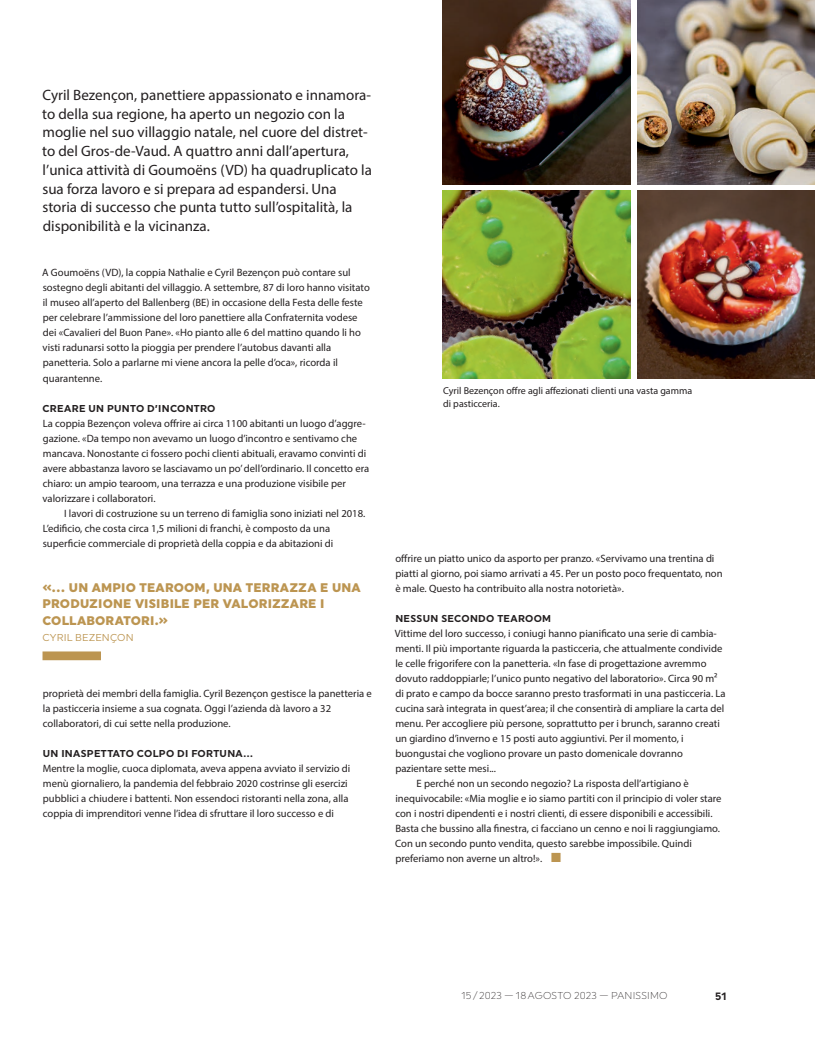
<style>
.page{position:relative;width:815px;height:1053px;background:#fff}
.page>*{position:absolute;margin:0;border:0;box-sizing:border-box;transform-origin:0 0}
.t1{font:15px/18.8px "Myriad Pro";color:#231f20}
.t2{font:900 12.5px/16.2px "Uniform";letter-spacing:.015em;color:#bc9551}
.t3{font:10.62px/15px "Myriad Pro";color:#231f20}
.t4{font:700 10.62px "Uniform";color:#231f20}
.t5{font:700 10px "Uniform";letter-spacing:.03em;color:#231f20}
.t6{font:10px/12.5px "Myriad Pro";color:#231f20}
.t7{font:300 10px "Uniform";letter-spacing:.015em;color:#231f20}
.t8{font:10px "Uniform";letter-spacing:.015em;color:#bc9551}
.s1{color:#bc9551}
</style>
<div class="page">
<img style="left:442px;top:0;width:188px;height:184px">
<img style="left:638px;top:190px;width:177px;height:188px">
<img style="left:442px;top:190px;width:188px;height:188px">
<img style="left:638px;top:0;width:177px;height:184px">
<div style="left:43px;top:651px;width:58px;height:9px;background:#bc9551"></div>
<p class="t1" style="left:42px;top:85px;width:331px">Cyril Bezençon, panettiere appassionato e innamora&shy;to della sua regione, ha aperto un negozio con la moglie nel suo villaggio natale, nel cuore del distret&shy;to del Gros-de-Vaud. A quattro anni dall’apertura, l’unica attività di Goumoëns (VD) ha quadruplicato la sua forza lavoro e si prepara ad espandersi. Una storia di successo che punta tutto sull’ospitalità, la disponibilità e la vicinanza.</p>
<p class="t3" style="left:42px;top:265px;width:329px">A Goumoëns (VD), la coppia Nathalie e Cyril Bezençon può contare sul sostegno degli abitanti del villaggio. A settembre, 87 di loro hanno visitato il museo all’aperto del Ballenberg (BE) in occasione della Festa delle feste per celebrare l’ammissione del loro panettiere alla Confraternita vodese dei «Cavalieri del Buon Pane». «Ho pianto alle 6 del mattino quando li ho visti radunarsi sotto la pioggia per prendere l’autobus davanti alla panetteria. Solo a parlarne mi viene ancora la pelle d’oca», ricorda il quarantenne.</p>
<p class="t5" style="left:43px;top:402px;width:175px">CREARE UN PUNTO D’INCONTRO</p>
<p class="t3" style="left:43px;top:415px;width:328px">La coppia Bezençon voleva offrire ai circa 1100 abitanti un luogo d’aggre&shy;gazione. «Da tempo non avevamo un luogo d’incontro e sentivamo che mancava. Nonostante ci fossero pochi clienti abituali, eravamo convinti di avere abbastanza lavoro se lasciavamo un po’ dell’ordinario. Il concetto era chiaro: un ampio tearoom, una terrazza e una produzione visibile per valorizzare i collaboratori.</p>
<p class="t3" style="left:43px;top:505px;width:324px;text-indent:21px">I lavori di costruzione su un terreno di famiglia sono iniziati nel 2018.<br>L’edificio, che costa circa 1,5 milioni di franchi, è composto da una superficie commerciale di proprietà della coppia e da abitazioni di</p>
<p class="t2" style="left:43px;top:579px;width:320px">«... UN AMPIO TEAROOM, UNA TERRAZZA E UNA<br>PRODUZIONE VISIBILE PER VALORIZZARE I<br>COLLABORATORI.»</p>
<p class="t8" style="left:43px;top:631px;width:93px">CYRIL BEZENÇON</p>
<p class="t3" style="left:43px;top:685px;width:331px">proprietà dei membri della famiglia. Cyril Bezençon gestisce la panetteria e la pasticceria insieme a sua cognata. Oggi l’azienda dà lavoro a 32 collaboratori, di cui sette nella produzione.</p>
<p class="t5" style="left:43px;top:747px;width:212px">UN INASPETTATO COLPO DI FORTUNA...</p>
<p class="t3" style="left:43px;top:760px;width:309px">Mentre la moglie, cuoca diplomata, aveva appena avviato il servizio di menù giornaliero, la pandemia del febbraio 2020 costrinse gli esercizi pubblici a chiudere i battenti. Non essendoci ristoranti nella zona, alla coppia di imprenditori venne l’idea di sfruttare il loro successo e di</p>
<p class="t6" style="left:443px;top:384px;width:251px">Cyril Bezençon offre agli affezionati clienti una vasta gamma di pasticceria.</p>
<p class="t3" style="left:395px;top:550px;width:329px">offrire un piatto unico da asporto per pranzo. «Servivamo una trentina di piatti al giorno, poi siamo arrivati a 45. Per un posto poco frequentato, non è male. Questo ha contribuito alla nostra notorietà».</p>
<p class="t5" style="left:395px;top:612px;width:157px">NESSUN SECONDO TEAROOM</p>
<p class="t3" style="left:395px;top:625px;width:323px">Vittime del loro successo, i coniugi hanno pianificato una serie di cambia-</p>
<p class="t3" style="left:395px;top:640px;width:328px">menti. Il più importante riguarda la pasticceria, che attualmente condivide</p>
<p class="t3" style="left:395px;top:655px;width:313px">le celle frigorifere con la panetteria. «In fase di progettazione avremmo</p>
<p class="t3" style="left:396px;top:670px;width:324px">dovuto raddoppiarle; l’unico punto negativo del laboratorio». Circa 90 m²</p>
<p class="t3" style="left:396px;top:685px;width:332px">di prato e campo da bocce saranno presto trasformati in una pasticceria. La</p>
<p class="t3" style="left:395px;top:700px;width:330px">cucina sarà integrata in quest’area; il che consentirà di ampliare la carta del</p>
<p class="t3" style="left:395px;top:715px;width:326px">menu. Per accogliere più persone, soprattutto per i brunch, saranno creati</p>
<p class="t3" style="left:395px;top:730px;width:290px">un giardino d’inverno e 15 posti auto aggiuntivi. Per il momento, i</p>
<p class="t3" style="left:395px;top:745px;width:289px">buongustai che vogliono provare un pasto domenicale dovranno</p>
<p class="t3" style="left:395px;top:760px;width:102px">pazientare sette mesi...</p>
<p class="t3" style="left:417px;top:775px;width:274px">E perché non un secondo negozio? La risposta dell’artigiano è</p>
<p class="t3" style="left:395px;top:790px;width:328px">inequivocabile: «Mia moglie e io siamo partiti con il principio di voler stare</p>
<p class="t3" style="left:395px;top:805px;width:319px">con i nostri dipendenti e i nostri clienti, di essere disponibili e accessibili.</p>
<p class="t3" style="left:395px;top:820px;width:326px">Basta che bussino alla finestra, ci facciano un cenno e noi li raggiungiamo.</p>
<p class="t3" style="left:395px;top:835px;width:298px">Con un secondo punto vendita, questo sarebbe impossibile. Quindi</p>
<p class="t3" style="left:395px;top:850px;width:167px">preferiamo non averne un altro!». <span class="s1">■</span></p>
<p class="t7" style="left:461px;top:989px;width:208px">15 / 2023 — 18AGOSTO 2023 — PANISSIMO</p>
<p class="t4" style="left:715px;top:989px;width:13px">51</p>
</div>
